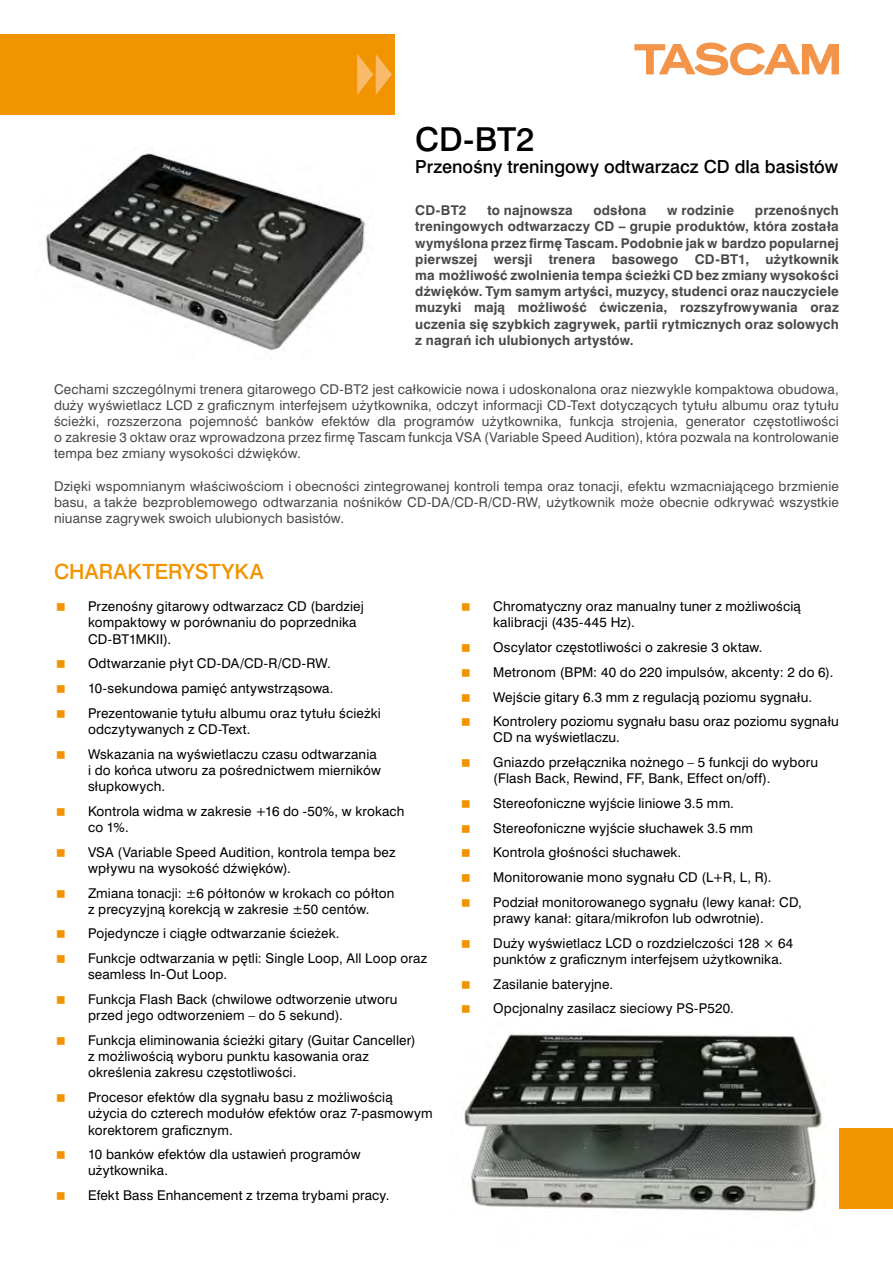
<style>
.page{position:relative;width:893px;height:1263px;background:#fff}
.page>*{position:absolute;margin:0;border:0;box-sizing:border-box;transform-origin:0 0}
.t1{font:500 33px "Swiss 721 PL";color:#000}
.t2{font:500 21px "Swiss 721 PL";letter-spacing:.005em;color:#f29400}
.t3{font:500 18px "Swiss 721 PL";color:#000}
.t4{font:13.5px/24.8px "Swiss 721 PL";letter-spacing:.01em;color:#000}
.t5{font:13.5px/16.2px "Swiss 721 PL";letter-spacing:.01em;color:#49494b;text-align:justify}
.t6{font:700 13.5px/16.2px "Swiss 721 PL";letter-spacing:.01em;color:#49494b;text-align:justify}
</style>
<div class="page">
<svg style="left:634px;top:43px;width:205px;height:32px"></svg>
<div style="left:0;top:34px;width:394px;height:81px;background:#f29400"></div>
<svg style="left:357px;top:54px;width:35px;height:41px"></svg>
<div style="left:839px;top:1128px;width:54px;height:81px;background:#f29400"></div>
<img style="left:464px;top:1034px;width:361px;height:178px">
<img style="left:45px;top:153px;width:321px;height:198px">
<h1 class="t1" style="left:415px;top:120px;width:121px">CD-BT2</h1>
<h3 class="t3" style="left:415px;top:156px;width:424px">PrzenoÊny treningowy odtwarzacz CD dla basistów</h3>
<p class="t6" style="left:415px;top:202px;width:53px">CD-BT2</p>
<p class="t6" style="left:487px;top:202px;width:87px">to najnowsza</p>
<p class="t6" style="left:593px;top:202px;width:54px">odsłona</p>
<p class="t6" style="left:667px;top:202px;width:68px">w rodzinie</p>
<p class="t6" style="left:415px;top:202px;width:425px;text-indent:340px">przenoÊnych treningowych odtwarzaczy CD – grupie produktów, która została wymyÊlona przez firm´ Tascam. Podobnie jak w bardzo popularnej pierwszej wersji trenera basowego CD-BT1, u˝ytkownik ma mo˝liwoÊç zwolnienia tempa Êcie˝ki CD bez zmiany wysokoÊci dêwi´ków. Tym samym artyÊci, muzycy, studenci oraz nauczyciele muzyki majà mo˝liwoÊç çwiczenia, rozszyfrowywania oraz uczenia si´ szybkich zagrywek, partii rytmicznych oraz solowych z nagraƒ ich ulubionych artystów.</p>
<p class="t5" style="left:54px;top:381px;width:786px">Cechami szczególnymi trenera gitarowego CD-BT2 jest całkowicie nowa i udoskonalona oraz niezwykle kompaktowa obudowa, du˝y wyÊwietlacz LCD z graficznym interfejsem u˝ytkownika, odczyt informacji CD-Text dotyczàcych tytułu albumu oraz tytułu Êcie˝ki, rozszerzona pojemnoÊç banków efektów dla programów u˝ytkownika, funkcja strojenia, generator cz´stotliwoÊci o zakresie 3 oktaw oraz wprowadzona przez firm´ Tascam funkcja VSA (Variable Speed Audition), która pozwala na kontrolowanie tempa bez zmiany wysokoÊci dêwi´ków.</p>
<p class="t5" style="left:54px;top:478px;width:786px">Dzi´ki wspomnianym właÊciwoÊciom i obecnoÊci zintegrowanej kontroli tempa oraz tonacji, efektu wzmacniajàcego brzmienie basu, a tak˝e bezproblemowego odtwarzania noÊników CD-DA/CD-R/CD-RW, u˝ytkownik mo˝e obecnie odkrywaç wszystkie niuanse zagrywek swoich ulubionych basistów.</p>
<h2 class="t2" style="left:54px;top:559px;width:211px">CHARAKTERYSTYKA</h2>
<p class="t4" style="left:88px;top:598px;width:277px;line-height:16.2px">PrzenoÊny gitarowy odtwarzacz CD (bardziej kompaktowy w porównaniu do poprzednika<br>CD-BT1MKII).</p>
<p class="t4" style="left:88px;top:651px;width:294px">Odtwarzanie płyt CD-DA/CD-R/CD-RW.<br>10-sekundowa pami´ç antywstrzàsowa.<br>Prezentowanie tytułu albumu oraz tytułu Êcie˝ki</p>
<p class="t4" style="left:88px;top:717px;width:290px">odczytywanych z CD-Text.<br>Wskazania na wyÊwietlaczu czasu odtwarzania</p>
<p class="t4" style="left:88px;top:762px;width:294px;line-height:16.2px">i do koƒca utworu za poÊrednictwem mierników słupkowych.</p>
<p class="t4" style="left:88px;top:803px;width:318px;line-height:16.2px">Kontrola widma w zakresie +16 do -50%, w krokach co 1%.</p>
<p class="t4" style="left:88px;top:844px;width:309px;line-height:16.2px">VSA (Variable Speed Audition, kontrola tempa bez wpływu na wysokoÊç dêwi´ków).</p>
<p class="t4" style="left:88px;top:884px;width:308px;line-height:16.2px">Zmiana tonacji: ±6 półtonów w krokach co półton z precyzyjnà korekcjà w zakresie ±50 centów.</p>
<p class="t4" style="left:88px;top:921px;width:341px">Pojedyncze i ciàgłe odtwarzanie Êcie˝ek.<br>Funkcje odtwarzania w p´tli: Single Loop, All Loop oraz</p>
<p class="t4" style="left:88px;top:962px;width:311px">seamless In-Out Loop.<br>Funkcja Flash Back (chwilowe odtworzenie utworu</p>
<p class="t4" style="left:88px;top:1003px;width:329px">przed jego odtworzeniem – do 5 sekund).<br>Funkcja eliminowania Êcie˝ki gitary (Guitar Canceller)</p>
<p class="t4" style="left:88px;top:1048px;width:283px;line-height:16.2px">z mo˝liwoÊcià wyboru punktu kasowania oraz okreÊlenia zakresu cz´stotliwoÊci.</p>
<p class="t4" style="left:88px;top:1089px;width:346px;line-height:16.2px">Procesor efektów dla sygnału basu z mo˝liwoÊcià u˝ycia do czterech modułów efektów oraz 7-pasmowym korektorem graficznym.</p>
<p class="t4" style="left:88px;top:1146px;width:274px;line-height:16.2px">10 banków efektów dla ustawieƒ programów u˝ytkownika.</p>
<p class="t4" style="left:88px;top:1183px;width:303px">Efekt Bass Enhancement z trzema trybami pracy.</p>
<p class="t4" style="left:493px;top:598px;width:309px;line-height:16.2px">Chromatyczny oraz manualny tuner z mo˝liwoÊcià kalibracji (435-445 Hz).</p>
<p class="t4" style="left:493px;top:635px;width:347px">Oscylator cz´stotliwoÊci o zakresie 3 oktaw.<br>Metronom (BPM: 40 do 220 impulsów, akcenty: 2 do 6).<br>WejÊcie gitary 6.3 mm z regulacjà poziomu sygnału.<br>Kontrolery poziomu sygnału basu oraz poziomu sygnału</p>
<p class="t4" style="left:493px;top:725px;width:326px">CD na wyÊwietlaczu.<br>Gniazdo przełàcznika no˝nego – 5 funkcji do wyboru</p>
<p class="t4" style="left:493px;top:766px;width:310px">(Flash Back, Rewind, FF, Bank, Effect on/off).<br>Stereofoniczne wyjÊcie liniowe 3.5 mm.<br>Stereofoniczne wyjÊcie słuchawek 3.5 mm Kontrola głoÊnoÊci słuchawek.<br>Monitorowanie mono sygnału CD (L+R, L, R).<br>Podział monitorowanego sygnału (lewy kanał: CD,</p>
<p class="t4" style="left:493px;top:906px;width:301px">prawy kanał: gitara/mikrofon lub odwrotnie).<br>Du˝y wyÊwietlacz LCD o rozdzielczoÊci 128 × 64</p>
<p class="t4" style="left:493px;top:947px;width:291px">punktów z graficznym interfejsem u˝ytkownika.<br>Zasilanie bateryjne.<br>Opcjonalny zasilacz sieciowy PS-P520.</p>
</div>
